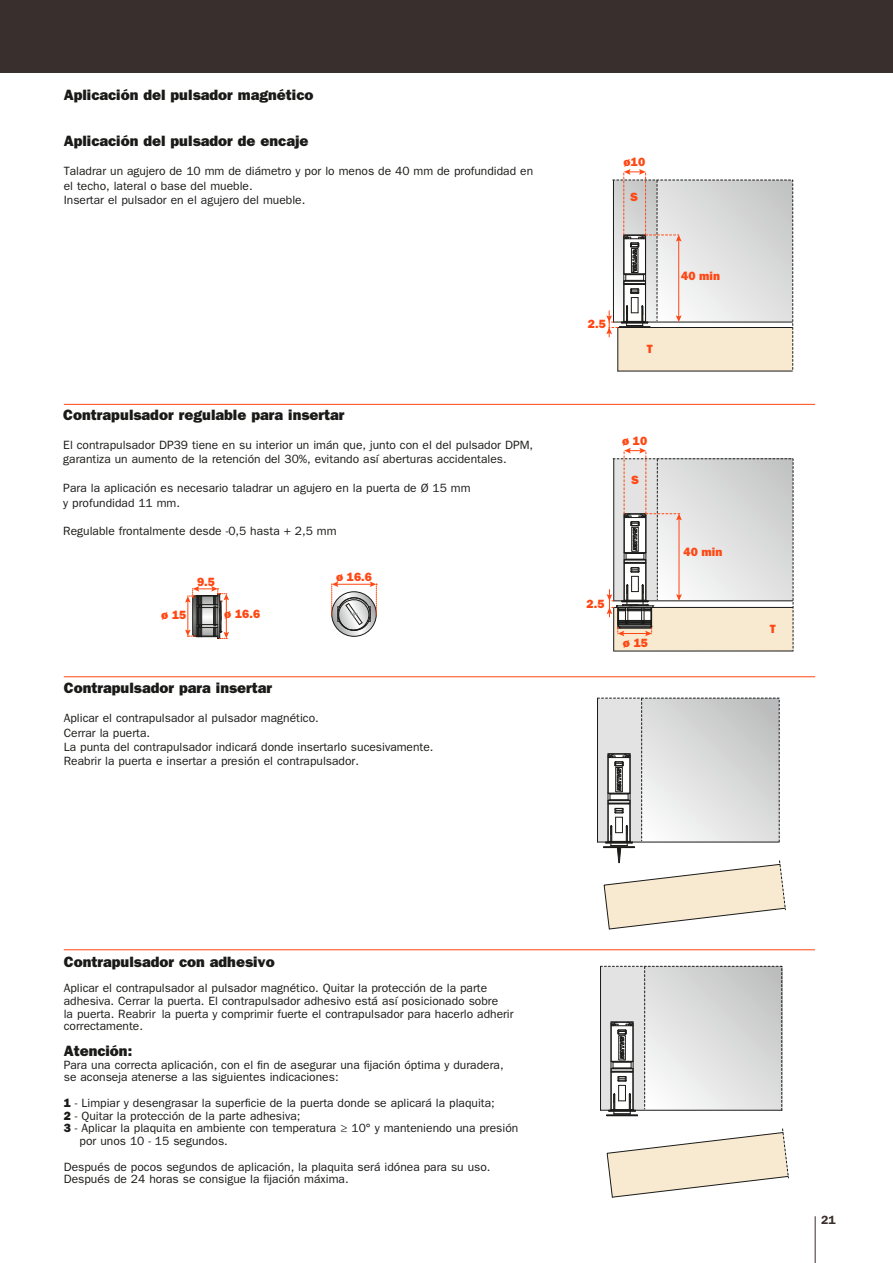
<style>
.page{position:relative;width:893px;height:1263px;background:#fff}
.page>*{position:absolute;margin:0;border:0;box-sizing:border-box;transform-origin:0 0}
.t1{font:15px "ITC Franklin Gothic Std Hvy";color:#1a1a18}
.t2{font:12px/14.4px "ITC Franklin Gothic Std";color:#1a1a18}
.t3{font:12px "ITC Franklin Gothic Std Hvy";color:#ff4713}
.t4{font:600 12px "ITC Franklin Gothic Std";color:#392f2d}
.s1{font-family:"ITC Franklin Gothic Std Hvy"}
</style>
<div class="page">
<div style="left:0;top:0;width:893px;height:72px;background:#392f2d"></div>
<hr style="left:64px;top:404px;width:751px;height:1px;background:#ff4713">
<svg style="left:606px;top:169px;width:187px;height:203px"></svg>
<svg style="left:607px;top:448px;width:187px;height:204px"></svg>
<svg style="left:332px;top:592px;width:44px;height:44px"></svg>
<svg style="left:331px;top:581px;width:46px;height:52px"></svg>
<svg style="left:185px;top:586px;width:44px;height:53px"></svg>
<svg style="left:606px;top:1128px;width:183px;height:70px"></svg>
<svg style="left:600px;top:965px;width:182px;height:151px"></svg>
<svg style="left:597px;top:697px;width:189px;height:233px"></svg>
<hr style="left:64px;top:949px;width:751px;height:1px;background:#ff4713">
<hr style="left:64px;top:676px;width:751px;height:1px;background:#ff4713">
<hr style="left:815px;top:1216px;width:1px;height:47px;background:#392f2d">
<p class="t1" style="left:64px;top:86px;width:251px">Aplicación del pulsador magnético</p>
<p class="t1" style="left:64px;top:132px;width:246px">Aplicación del pulsador de encaje</p>
<p class="t2" style="left:64px;top:164px;width:471px">Taladrar un agujero de 10 mm de diámetro y por lo menos de 40 mm de profundidad en el techo, lateral o base del mueble.<br>Insertar el pulsador en el agujero del mueble.</p>
<p class="t1" style="left:63px;top:406px;width:283px">Contrapulsador regulable para insertar</p>
<p class="t2" style="left:63px;top:438px;width:471px">El contrapulsador DP39 tiene en su interior un imán que, junto con el del pulsador DPM, garantiza un aumento de la retención del 30%, evitando así aberturas accidentales.</p>
<p class="t2" style="left:63px;top:481px;width:409px">Para la aplicación es necesario taladrar un agujero en la puerta de Ø 15 mm y profundidad 11 mm.</p>
<p class="t2" style="left:63px;top:524px;width:275px">Regulable frontalmente desde -0,5 hasta + 2,5 mm</p>
<p class="t3" style="left:336px;top:569px;width:37px">ø 16.6</p>
<p class="t3" style="left:197px;top:575px;width:19px">9.5</p>
<p class="t3" style="left:348px;top:572px;width:37px">ø 16.6</p>
<p class="t3" style="left:149px;top:606px;width:27px">ø 15</p>
<p class="t3" style="left:212px;top:605px;width:37px">ø 16.6</p>
<p class="t3" style="left:161px;top:608px;width:27px">ø 15</p>
<p class="t3" style="left:224px;top:607px;width:37px">ø 16.6</p>
<p class="t1" style="left:64px;top:679px;width:210px">Contrapulsador para insertar</p>
<p class="t2" style="left:64px;top:711px;width:371px">Aplicar el contrapulsador al pulsador magnético.<br>Cerrar la puerta.<br>La punta del contrapulsador indicará donde insertarlo sucesivamente.<br>Reabrir la puerta e insertar a presión el contrapulsador.</p>
<p class="t3" style="left:624px;top:155px;width:23px">ø10</p>
<p class="t3" style="left:630px;top:190px;width:9px">S</p>
<p class="t3" style="left:588px;top:316px;width:19px">2.5</p>
<p class="t3" style="left:647px;top:341px;width:7px">T</p>
<p class="t3" style="left:681px;top:269px;width:40px">40 min</p>
<p class="t3" style="left:622px;top:433px;width:27px">ø 10</p>
<p class="t3" style="left:631px;top:472px;width:9px">S</p>
<p class="t3" style="left:587px;top:597px;width:19px">2.5</p>
<p class="t3" style="left:623px;top:635px;width:27px">ø 15</p>
<p class="t3" style="left:684px;top:544px;width:40px">40 min</p>
<p class="t3" style="left:770px;top:622px;width:7px">T</p>
<p class="t1" style="left:64px;top:952px;width:212px">Contrapulsador con adhesivo</p>
<p class="t2" style="left:64px;top:982px;width:451px;line-height:12.8px">Aplicar el contrapulsador al pulsador magnético. Quitar la protección de la parte adhesiva. Cerrar la puerta. El contrapulsador adhesivo está así posicionado sobre<br>la puerta. Reabrir la puerta y comprimir fuerte el contrapulsador para hacerlo adherir correctamente.</p>
<p class="t1" style="left:64px;top:1042px;width:70px">Atención:</p>
<p class="t2" style="left:64px;top:1058px;width:441px;line-height:12.8px">Para una correcta aplicación, con el fin de asegurar una fijación óptima y duradera, se aconseja atenerse a las siguientes indicaciones:</p>
<p class="t2" style="left:64px;top:1095px;width:433px"><span class="s1">1</span> - Limpiar y desengrasar la superficie de la puerta donde se aplicará la plaquita;</p>
<p class="t2" style="left:64px;top:1108px;width:238px"><span class="s1">2</span> - Quitar la protección de la parte adhesiva;</p>
<p class="t2" style="left:64px;top:1121px;width:456px"><span class="s1">3</span> - Aplicar la plaquita en ambiente con temperatura ≥ 10° y manteniendo una presión</p>
<p class="t2" style="left:80px;top:1134px;width:150px">por unos 10 - 15 segundos.</p>
<p class="t2" style="left:64px;top:1160px;width:428px;line-height:12.8px">Después de pocos segundos de aplicación, la plaquita será idónea para su uso.<br>Después de 24 horas se consigue la fijación máxima.</p>
<p class="t4" style="left:821px;top:1213px;width:16px">21</p>
</div>
